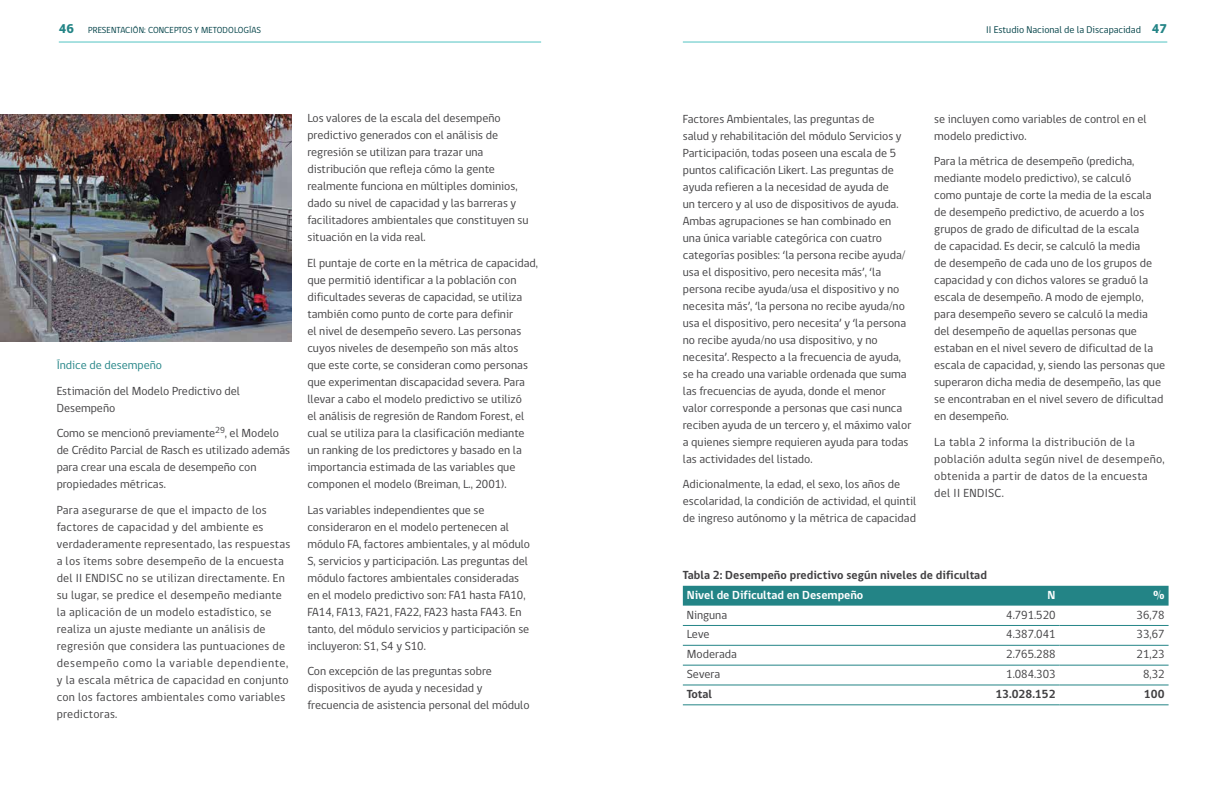
<style>
.page{position:relative;width:1224px;height:792px;background:#fff}
.page>*{position:absolute;margin:0;border:0;box-sizing:border-box;transform-origin:0 0}
.t1{font:800 13px "gob CL";color:#238486}
.t2{font:12px/17px "gob CL";color:#414042}
.t3{font:12px/17px "gob CL";letter-spacing:.02em;color:#414042}
.t4{font:12px/17px "gob CL";letter-spacing:.025em;color:#414042}
.t5{font:700 12px "gob CL";letter-spacing:.005em;color:#414042}
.t6{font:700 12px "gob CL";color:#fff}
.t7{font:12px "gob CL";color:#238486}
.t8{font:10px "gob CL";color:#004147}
.t9{font:9px "gob CL";letter-spacing:.01em;color:#004147}
.s1{font-weight:800;font-size:13px;color:#238486}
</style>
<div class="page">
<hr style="left:683px;top:42px;width:484px;height:1px;background:#52c3c2">
<hr style="left:59px;top:42px;width:482px;height:1px;background:#52c3c2">
<div style="left:683px;top:586px;width:486px;height:20px;background:#238486"></div>
<hr style="left:683px;top:625px;width:235px;height:1px;background:#238486">
<hr style="left:918px;top:625px;width:142px;height:1px;background:#238486">
<hr style="left:1060px;top:625px;width:109px;height:1px;background:#238486">
<hr style="left:683px;top:645px;width:235px;height:1px;background:#238486">
<hr style="left:918px;top:645px;width:142px;height:1px;background:#238486">
<hr style="left:1060px;top:645px;width:109px;height:1px;background:#238486">
<hr style="left:683px;top:665px;width:235px;height:1px;background:#238486">
<hr style="left:918px;top:665px;width:142px;height:1px;background:#238486">
<hr style="left:1060px;top:665px;width:109px;height:1px;background:#238486">
<hr style="left:683px;top:685px;width:235px;height:1px;background:#238486">
<hr style="left:918px;top:685px;width:142px;height:1px;background:#238486">
<hr style="left:1060px;top:685px;width:109px;height:1px;background:#238486">
<hr style="left:683px;top:704px;width:235px;height:1px;background:#238486">
<hr style="left:918px;top:704px;width:142px;height:1px;background:#238486">
<hr style="left:1060px;top:704px;width:109px;height:1px;background:#238486">
<img style="left:0;top:115px;width:291px;height:227px">
<p class="t1" style="left:59px;top:20px;width:17px">46</p>
<p class="t9" style="left:88px;top:24px;width:174px">PRESENTACIÓN: CONCEPTOS Y METODOLOGÍAS</p>
<p class="t8" style="left:986px;top:23px;width:182px">II Estudio Nacional de la Discapacidad <span class="s1">47</span></p>
<p class="t7" style="left:57px;top:357px;width:107px">Índice de desempeño</p>
<p class="t2" style="left:57px;top:383px;width:185px">Estimación del Modelo Predictivo del<br>Desempeño</p>
<p class="t2" style="left:57px;top:425px;width:235px">Como se mencionó previamente<sup>29</sup>, el Modelo de Crédito Parcial de Rasch es utilizado además para crear una escala de desempeño con propiedades métricas.</p>
<p class="t3" style="left:57px;top:502px;width:235px">Para asegurarse de que el impacto de los factores de capacidad y del ambiente es verdaderamente representado, las respuestas a los ítems sobre desempeño de la encuesta del II ENDISC no se utilizan directamente. En su lugar, se predice el desempeño mediante la aplicación de un modelo estadístico, se realiza un ajuste mediante un análisis de regresión que considera las puntuaciones de desempeño como la variable dependiente, y la escala métrica de capacidad en conjunto con los factores ambientales como variables predictoras.</p>
<p class="t2" style="left:307px;top:110px;width:223px">Los valores de la escala del desempeño predictivo generados con el análisis de regresión se utilizan para trazar una distribución que refleja cómo la gente realmente funciona en múltiples dominios, dado su nivel de capacidad y las barreras y facilitadores ambientales que constituyen su situación en la vida real.</p>
<p class="t2" style="left:307px;top:255px;width:232px">El puntaje de corte en la métrica de capacidad, que permitió identificar a la población con dificultades severas de capacidad, se utiliza también como punto de corte para definir<br>el nivel de desempeño severo. Las personas cuyos niveles de desempeño son más altos que este corte, se consideran como personas que experimentan discapacidad severa. Para llevar a cabo el modelo predictivo se utilizó<br>el análisis de regresión de Random Forest, el cual se utiliza para la clasificación mediante un ranking de los predictores y basado en la importancia estimada de las variables que componen el modelo (Breiman, L., 2001).</p>
<p class="t2" style="left:307px;top:501px;width:224px">Las variables independientes que se consideraron en el modelo pertenecen al módulo FA, factores ambientales, y al módulo S, servicios y participación. Las preguntas del módulo factores ambientales consideradas en el modelo predictivo son: FA1 hasta FA10, FA14, FA13, FA21, FA22, FA23 hasta FA43. En tanto, del módulo servicios y participación se incluyeron: S1, S4 y S10.</p>
<p class="t2" style="left:307px;top:663px;width:224px">Con excepción de las preguntas sobre dispositivos de ayuda y necesidad y frecuencia de asistencia personal del módulo</p>
<p class="t2" style="left:683px;top:110px;width:230px">Factores Ambientales, las preguntas de<br>salud y rehabilitación del módulo Servicios y Participación, todas poseen una escala de 5 puntos calificación Likert. Las preguntas de ayuda refieren a la necesidad de ayuda de<br>un tercero y al uso de dispositivos de ayuda.<br>Ambas agrupaciones se han combinado en una única variable categórica con cuatro categorías posibles: ‘la persona recibe ayuda/ usa el dispositivo, pero necesita más’, ‘la persona recibe ayuda/usa el dispositivo y no necesita más’, ‘la persona no recibe ayuda/no usa el dispositivo, pero necesita’ y ‘la persona no recibe ayuda/no usa dispositivo, y no necesita’. Respecto a la frecuencia de ayuda, se ha creado una variable ordenada que suma las frecuencias de ayuda, donde el menor valor corresponde a personas que casi nunca reciben ayuda de un tercero y, el máximo valor a quienes siempre requieren ayuda para todas las actividades del listado.</p>
<p class="t2" style="left:683px;top:476px;width:235px">Adicionalmente, la edad, el sexo, los años de escolaridad, la condición de actividad, el quintil de ingreso autónomo y la métrica de capacidad</p>
<p class="t2" style="left:934px;top:110px;width:214px">se incluyen como variables de control en el modelo predictivo.</p>
<p class="t2" style="left:934px;top:153px;width:233px">Para la métrica de desempeño (predicha, mediante modelo predictivo), se calculó<br>como puntaje de corte la media de la escala de desempeño predictivo, de acuerdo a los grupos de grado de dificultad de la escala<br>de capacidad. Es decir, se calculó la media<br>de desempeño de cada uno de los grupos de capacidad y con dichos valores se graduó la escala de desempeño. A modo de ejemplo, para desempeño severo se calculó la media del desempeño de aquellas personas que estaban en el nivel severo de dificultad de la escala de capacidad, y, siendo las personas que superaron dicha media de desempeño, las que se encontraban en el nivel severo de dificultad en desempeño.</p>
<p class="t4" style="left:934px;top:433px;width:232px">La tabla 2 informa la distribución de la población adulta según nivel de desempeño, obtenida a partir de datos de la encuesta del II ENDISC.</p>
<p class="t5" style="left:683px;top:567px;width:306px">Tabla 2: Desempeño predictivo según niveles de dificultad</p>
<p class="t6" style="left:687px;top:587px;width:178px">Nivel de Dificultad en Desempeño</p>
<p class="t6" style="left:1048px;top:587px;width:9px">N</p>
<p class="t6" style="left:1153px;top:587px;width:13px">%</p>
<p class="t2" style="left:687px;top:606px;width:42px">Ninguna</p>
<p class="t2" style="left:1006px;top:606px;width:51px">4.791.520</p>
<p class="t2" style="left:1137px;top:606px;width:29px">36,78</p>
<p class="t2" style="left:687px;top:626px;width:24px">Leve</p>
<p class="t2" style="left:1006px;top:626px;width:51px">4.387.041</p>
<p class="t2" style="left:1137px;top:626px;width:29px">33,67</p>
<p class="t2" style="left:687px;top:646px;width:52px">Moderada</p>
<p class="t2" style="left:1006px;top:646px;width:51px">2.765.288</p>
<p class="t2" style="left:1137px;top:646px;width:29px">21,23</p>
<p class="t2" style="left:687px;top:666px;width:35px">Severa</p>
<p class="t2" style="left:1006px;top:666px;width:51px">1.084.303</p>
<p class="t2" style="left:1143px;top:666px;width:23px">8,32</p>
<p class="t5" style="left:687px;top:686px;width:27px">Total</p>
<p class="t5" style="left:995px;top:686px;width:62px">13.028.152</p>
<p class="t5" style="left:1144px;top:686px;width:22px">100</p>
</div>
